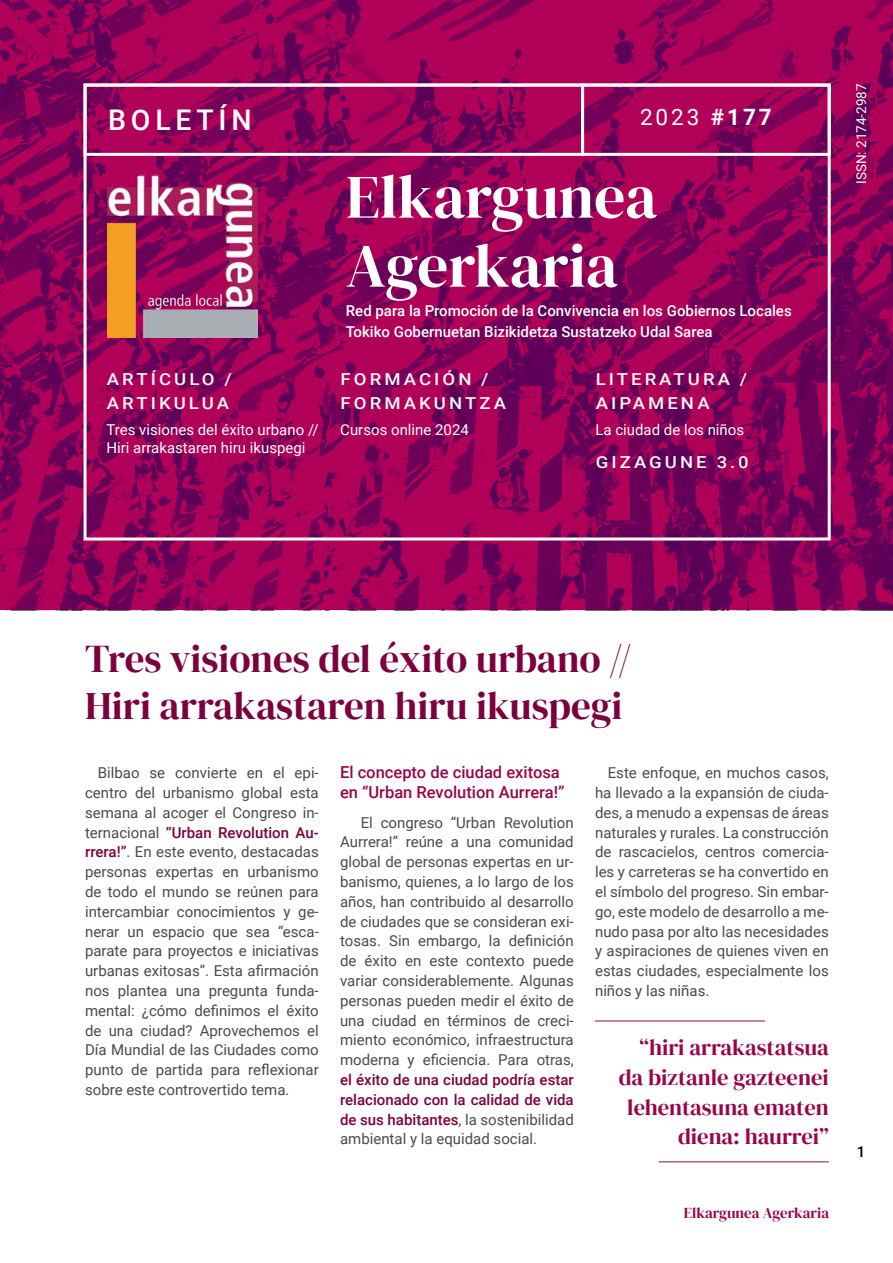
<style>
.page{position:relative;width:893px;height:1263px;background:#fff}
.page>*{position:absolute;margin:0;border:0;box-sizing:border-box;transform-origin:0 0}
.t1{font:61.5px/69px "DM Serif Display";color:#fff}
.t2{font:39px/46.8px "DM Serif Display";color:#7c003e}
.t3{font:500 28.5px "Roboto";letter-spacing:.165em;color:#fff}
.t4{font:22.5px/29.7px "DM Serif Display";color:#9a054a;text-align:right}
.t5{font:22.5px "Roboto";color:#fff}
.t6{font:500 16.5px/24px "Roboto";letter-spacing:.165em;color:#f6f6f6;scale:1.12 1}
.t7{font:500 16.5px/19.8px "Roboto";color:#9a054a}
.t8{font:15px/19.8px "Roboto";color:#4a4a49;text-align:justify}
.t9{font:500 15px/19.8px "Roboto";color:#7c003e;text-align:justify}
.t10{font:500 15px/20.7px "Roboto";color:#fff}
.t11{font:15px/18px "Roboto";color:#fff}
.t12{font:15px "DM Serif Display";color:#9a054a}
.t13{font:500 15px "Roboto";color:#000}
.t14{font:13.5px "Roboto";color:#fff}
.s1{font-weight:700}
.s2{font-weight:500;color:#7c003e}
.s3{font-weight:400;color:#4a4a49}
</style>
<div class="page">
<svg style="left:0;top:0;width:893px;height:610px;background:#930259"></svg>
<img style="left:107px;top:174px;width:151px;height:163px">
<div style="left:84px;top:84px;width:500px;height:72px;border:3px solid #fff"></div>
<div style="left:581px;top:84px;width:250px;height:72px;border:3px solid #fff"></div>
<hr style="left:595px;top:1020px;width:170px;height:1px;background:#9a054a">
<hr style="left:659px;top:1161px;width:170px;height:1px;background:#9a054a">
<h3 class="t3" style="left:108px;top:100px;width:145px">BOLETÍN</h3>
<h3 class="t5" style="left:640px;top:101px;width:133px">2023 <span class="s1">#177</span></h3>
<p class="t6" style="left:107px;top:366px;width:113px">ARTÍCULO /<br>ARTIKULUA</p>
<p class="t11" style="left:107px;top:420px;width:214px">Tres visiones del éxito urbano //<br>Hiri arrakastaren hiru ikuspegi</p>
<h1 class="t1" style="left:346px;top:163px;width:313px">Elkargunea<br>Agerkaria</h1>
<p class="t10" style="left:346px;top:300px;width:447px">Red para la Promoción de la Convivencia en los Gobiernos Locales<br>Tokiko Gobernuetan Bizikidetza Sustatzeko Udal Sarea</p>
<p class="t6" style="left:341px;top:366px;width:149px">FORMACIÓN /<br>FORMAKUNTZA</p>
<p class="t11" style="left:340px;top:420px;width:130px">Cursos online 2024</p>
<p class="t6" style="left:596px;top:366px;width:137px">LITERATURA /<br>AIPAMENA</p>
<p class="t11" style="left:595px;top:420px;width:150px">La ciudad de los niños</p>
<p class="t6" style="left:596px;top:449px;width:138px">GIZAGUNE 3.0</p>
<p class="t14" style="left:852px;top:184px;width:102px;rotate:-90deg">ISSN: 2174-2987</p>
<h2 class="t2" style="left:85px;top:636px;width:548px">Tres visiones del éxito urbano //<br>Hiri arrakastaren hiru ikuspegi</h2>
<p class="t8" style="left:85px;top:762px;width:235px;text-indent:13px">Bilbao se convierte en el epi&shy;centro del urbanismo global esta semana al acoger el Congreso in&shy;ternacional <span class="s2">“Urban Revolution Au&shy;rrera!”</span>. En este evento, destacadas personas expertas en urbanismo de todo el mundo se reúnen para intercambiar conocimientos y ge&shy;nerar un espacio que sea “esca&shy;parate para proyectos e iniciativas urbanas exitosas”. Esta afirmación nos plantea una pregunta funda&shy;mental: ¿cómo definimos el éxito de una ciudad? Aprovechemos el Día Mundial de las Ciudades como punto de partida para reflexionar sobre este controvertido tema.</p>
<p class="t7" style="left:340px;top:762px;width:226px">El concepto de ciudad exitosa en “Urban Revolution Aurrera!”</p>
<p class="t8" style="left:595px;top:762px;width:235px;text-indent:13px">Este enfoque, en muchos casos, ha llevado a la expansión de ciuda&shy;des, a menudo a expensas de áreas naturales y rurales. La construcción de rascacielos, centros comercia&shy;les y carreteras se ha convertido en el símbolo del progreso. Sin embar&shy;go, este modelo de desarrollo a me&shy;nudo pasa por alto las necesidades y aspiraciones de quienes viven en estas ciudades, especialmente los niños y las niñas.</p>
<h3 class="t4" style="left:619px;top:1033px;width:211px">“hiri arrakastatsua da biztanle gazteenei lehentasuna ematen diena: haurrei”</h3>
<p class="t8" style="left:340px;top:812px;width:235px;text-indent:21px">El congreso “Urban Revolution Aurrera!” reúne a una comunidad global de personas expertas en ur&shy;banismo, quienes, a lo largo de los años, han contribuido al desarrollo de ciudades que se consideran exi&shy;tosas. Sin embargo, la definición de éxito en este contexto puede variar considerablemente. Algunas personas pueden medir el éxito de una ciudad en términos de creci&shy;miento económico, infraestructura moderna y eficiencia. Para otras,</p>
<p class="t9" style="left:340px;top:1069px;width:235px">el éxito de una ciudad podría estar relacionado con la calidad de vida de sus habitantes<span class="s3">, la sostenibilidad ambiental y la equidad social.</span></p>
<p class="t12" style="left:684px;top:1204px;width:147px">Elkargunea Agerkaria</p>
<p class="t13" style="left:857px;top:1141px;width:10px">1</p>
</div>
